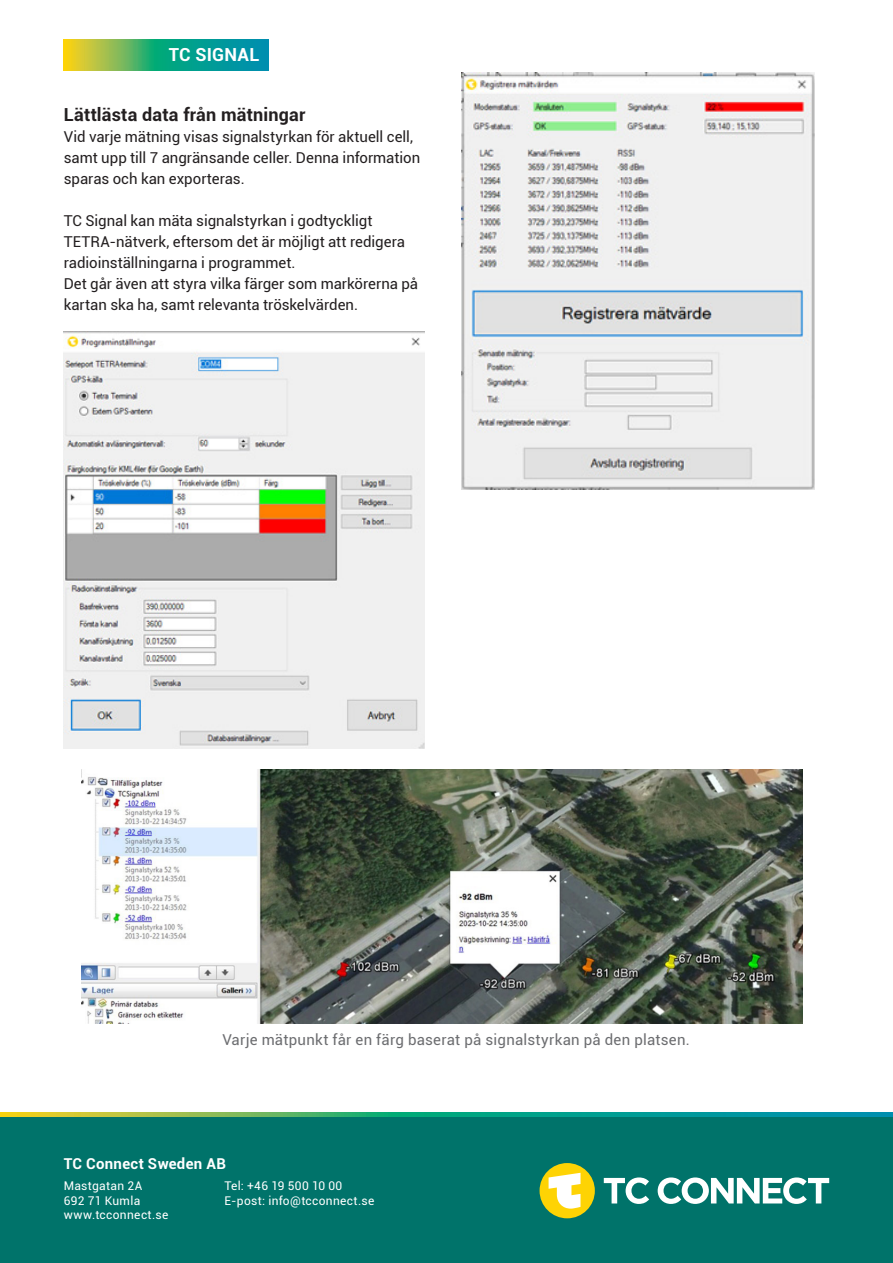
<style>
.page{position:relative;width:893px;height:1263px;background:#fff}
.page>*{position:absolute;margin:0;border:0;box-sizing:border-box;transform-origin:0 0}
.t1{font:300 21px "Roboto Condensed";letter-spacing:-.005em;color:#fff}
.Copy{font:700 18px "Roboto";letter-spacing:.01em;color:#231f20}
.Introduktion_specblad{font:700 18px "Roboto";letter-spacing:.01em;color:#fff}
.Copy-2{font:15px/21px "Roboto";letter-spacing:-.005em;color:#231f20}
.Introduktion_specblad-2{font:15px "Roboto";letter-spacing:.015em;color:#6c6d70}
.Introduktion_specblad-3{font:700 15px "Roboto";letter-spacing:.025em;color:#fff}
.Introduktion_specblad-4{font:12px "Roboto";letter-spacing:.03em;color:#fff}
.s1{font-style:italic}
</style>
<div class="page">
<div style="left:0;top:1117px;width:893px;height:146px;background:#00736a"></div>
<svg style="left:604px;top:1177px;width:45px;height:27px"></svg>
<svg style="left:658px;top:1177px;width:171px;height:27px"></svg>
<div style="left:540px;top:1163px;width:55px;height:55px;background:#fed304;border-radius:50%"></div>
<svg style="left:549px;top:1173px;width:31px;height:35px"></svg>
<svg style="left:0;top:1113px;width:893px;height:4px;background:#3eaa76"></svg>
<img style="left:461px;top:72px;width:353px;height:417px">
<img style="left:64px;top:332px;width:360px;height:416px">
<img style="left:82px;top:770px;width:721px;height:253px">
<svg style="left:64px;top:40px;width:205px;height:31px;background:#40aa75"></svg>
<p class="Introduktion_specblad" style="left:169px;top:42px;width:92px">TC SIGNAL</p>
<p class="Copy" style="left:64px;top:102px;width:243px">Lättlästa data från mätningar</p>
<p class="Copy-2" style="left:64px;top:125px;width:358px">Vid varje mätning visas signalstyrkan för aktuell cell, samt upp till 7 angränsande celler. Denna information sparas och kan exporteras.</p>
<p class="Copy-2" style="left:64px;top:209px;width:310px">TC Signal kan mäta signalstyrkan i godtyckligt</p>
<p class="Copy-2" style="left:64px;top:230px;width:343px">TETRA-nätverk, eftersom det är möjligt att redigera radioinställningarna i programmet.</p>
<p class="Copy-2" style="left:64px;top:272px;width:356px">Det går även att styra vilka färger som markörerna på kartan ska ha, samt relevanta tröskelvärden.</p>
<p class="Introduktion_specblad-2" style="left:222px;top:1029px;width:469px">Varje mätpunkt får en färg baserat på signalstyrkan på den platsen.</p>
<p class="Introduktion_specblad-3" style="left:64px;top:1153px;width:164px">TC Connect Sweden AB</p>
<p class="Introduktion_specblad-4" style="left:64px;top:1178px;width:80px">Mastgatan 2A</p>
<p class="Introduktion_specblad-4" style="left:64px;top:1192px;width:78px">692 71 Kumla</p>
<p class="Introduktion_specblad-4" style="left:64px;top:1206px;width:106px">www.tcconnect.se</p>
<p class="t1" style="left:64px;top:1158px;width:177px">SECURITY <span class="s1">IN MOTION</span></p>
<p class="Introduktion_specblad-4" style="left:225px;top:1178px;width:119px">Tel: +46 19 500 10 00</p>
<p class="Introduktion_specblad-4" style="left:225px;top:1192px;width:151px">E-post: info@tcconnect.se</p>
</div>
